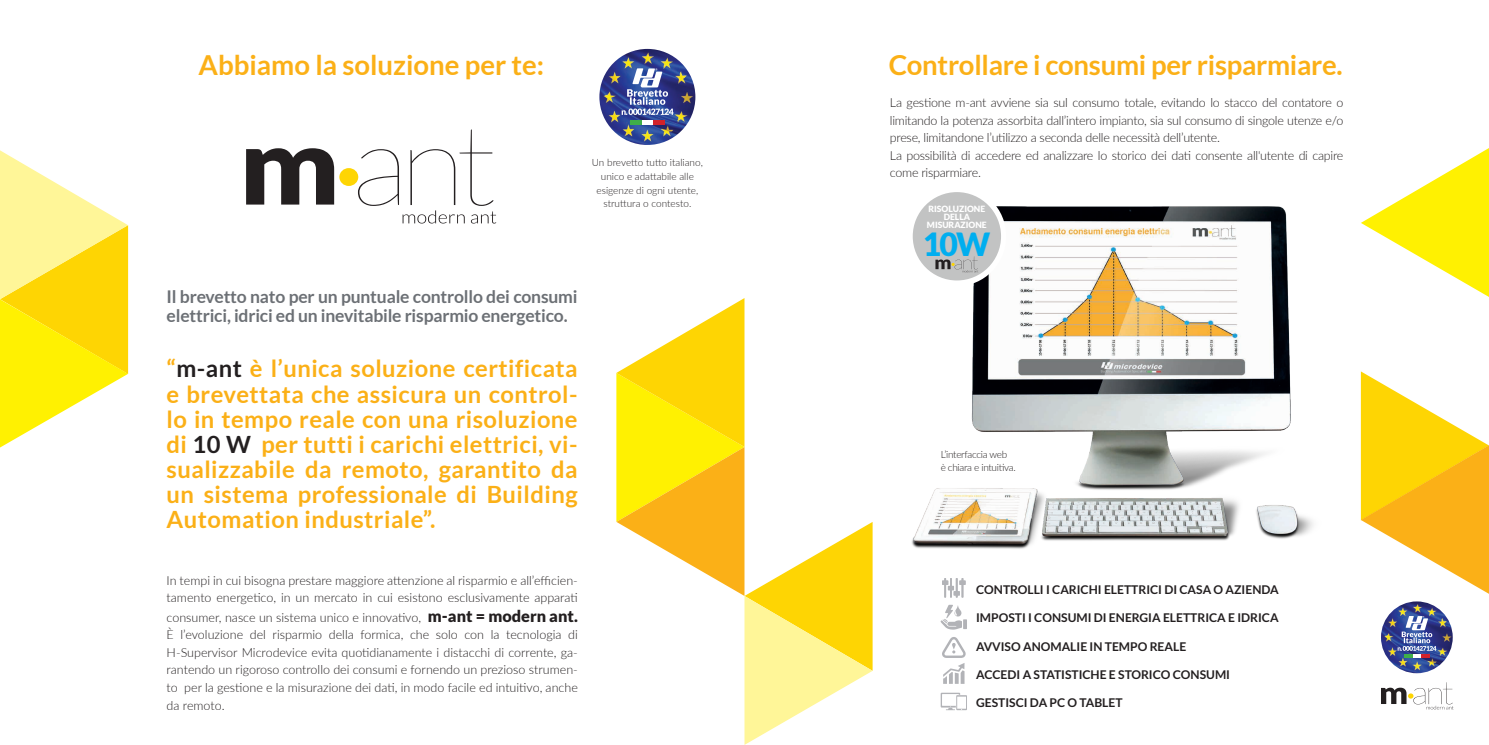
<style>
.page{position:relative;width:1489px;height:745px;background:#fff}
.page>*{position:absolute;margin:0;border:0;box-sizing:border-box;transform-origin:0 0}
.t1{font:900 31.88px "Lato";color:#00aeef}
.t2{font:700 27.5px "Lato";letter-spacing:-.01em;color:#fbb017}
.t3{font:700 23.75px/25px "Lato";letter-spacing:.02em;color:#fbb017;text-align:justify}
.t4{font:700 17.5px/18.8px "Lato";letter-spacing:-.01em;color:#6c7075}
.t5{font:300 12.5px/17.5px "Lato";letter-spacing:-.02em;color:#231f20}
.t6{font:300 12.5px/17.5px "Lato";color:#231f20}
.t7{font:700 12.12px "Lato";color:#231f20}
.t8{font:300 10px/13.8px "Lato";color:#231f20;text-align:center}
.t9{font:300 10px/12.2px "Lato";letter-spacing:-.03em;color:#231f20}
.t10{font:900 8.62px/7.8px "Lato";color:#fff;text-align:center}
.s1{color:#231f20}
.s2{font-weight:900;font-size:16.25px}
</style>
<div class="page">
<img style="left:1380px;top:601px;width:72px;height:71px;border-radius:36px">
<svg style="left:1397px;top:615px;width:39px;height:42px;background:#6978af"></svg>
<img style="left:599px;top:49px;width:96px;height:96px;border-radius:48px">
<svg style="left:621px;top:68px;width:52px;height:47px"></svg>
<hr style="left:630px;top:120px;width:12px;height:4px;background:#3fae49">
<hr style="left:642px;top:120px;width:11px;height:4px;background:#fff">
<hr style="left:652px;top:120px;width:12px;height:4px;background:#d2222a">
<img style="left:912px;top:206px;width:401px;height:343px">
<svg style="left:1361px;top:148px;width:127px;height:149px"></svg>
<svg style="left:1360px;top:371px;width:128px;height:222px"></svg>
<svg style="left:942px;top:637px;width:23px;height:46px"></svg>
<svg style="left:940px;top:692px;width:26px;height:17px"></svg>
<svg style="left:942px;top:578px;width:23px;height:19px"></svg>
<svg style="left:940px;top:604px;width:26px;height:25px"></svg>
<div style="left:907px;top:186px;width:99px;height:100px;background:#fff;border-radius:50%"></div>
<div style="left:912px;top:192px;width:89px;height:88px;background:#c2c3c3;border-radius:50%"></div>
<svg style="left:935px;top:256px;width:43px;height:16px"></svg>
<svg style="left:1381px;top:682px;width:72px;height:27px"></svg>
<div style="left:339px;top:168px;width:19px;height:18px;background:#fed503;border-radius:50%"></div>
<svg style="left:246px;top:148px;width:88px;height:56px"></svg>
<svg style="left:358px;top:129px;width:138px;height:94px"></svg>
<svg style="left:0;top:150px;width:128px;height:297px"></svg>
<svg style="left:616px;top:298px;width:256px;height:446px"></svg>
<h2 class="t2" style="left:198px;top:50px;width:347px">Abbiamo la soluzione per te:</h2>
<p class="t8" style="left:592px;top:155px;width:113px">Un brevetto tutto italiano, unico e adattabile alle esigenze di ogni utente, struttura o contesto.</p>
<h3 class="t4" style="left:167px;top:287px;width:412px">Il brevetto nato per un puntuale controllo dei consumi elettrici, idrici ed un inevitabile risparmio energetico.</h3>
<p class="t3" style="left:167px;top:356px;width:412px">“<span class="s1">m-ant</span> è l’unica soluzione certificata e brevettata che assicura un control&shy;lo in tempo reale con una risoluzione di <span class="s1">10 W</span> per tutti i carichi elettrici, vi&shy;sualizzabile da remoto, garantito da un sistema professionale di Building Automation industriale”.</p>
<p class="t6" style="left:167px;top:570px;width:413px">In tempi in cui bisogna prestare maggiore attenzione al risparmio e all’efficien&shy;tamento energetico, in un mercato in cui esistono esclusivamente apparati</p>
<p class="t5" style="left:167px;top:607px;width:413px;text-align:justify">consumer, nasce un sistema unico e innovativo, <span class="s2">m-ant = modern ant.<br></span>È l’evoluzione del risparmio della formica, che solo con la tecnologia di H-Supervisor Microdevice evita quotidianamente i distacchi di corrente, ga&shy;rantendo un rigoroso controllo dei consumi e fornendo un prezioso strumen&shy;to per la gestione e la misurazione dei dati, in modo facile ed intuitivo, anche da remoto.</p>
<h2 class="t2" style="left:888px;top:50px;width:455px">Controllare i consumi per risparmiare.</h2>
<p class="t5" style="left:889px;top:93px;width:455px">La gestione m-ant avviene sia sul consumo totale, evitando lo stacco del contatore o limitando la potenza assorbita dall’intero impianto, sia sul consumo di singole utenze e/o prese, limitandone l’utilizzo a seconda delle necessità dell’utente.<br>La possibilità di accedere ed analizzare lo storico dei dati consente all'utente di capire come risparmiare.</p>
<p class="t10" style="left:926px;top:205px;width:61px">RISOLUZIONE<br>DELLA<br>MISURAZIONE</p>
<h1 class="t1" style="left:922px;top:225px;width:69px">10W</h1>
<p class="t9" style="left:940px;top:448px;width:77px">L’interfaccia web<br>è chiara e intuitiva.</p>
<p class="t7" style="left:976px;top:581px;width:304px">CONTROLLI I CARICHI ELETTRICI DI CASA O AZIENDA</p>
<p class="t7" style="left:976px;top:610px;width:304px">IMPOSTI I CONSUMI DI ENERGIA ELETTRICA E IDRICA</p>
<p class="t7" style="left:976px;top:638px;width:212px">AVVISO ANOMALIE IN TEMPO REALE</p>
<p class="t7" style="left:976px;top:667px;width:255px">ACCEDI A STATISTICHE E STORICO CONSUMI</p>
<p class="t7" style="left:976px;top:695px;width:148px">GESTISCI DA PC O TABLET</p>
</div>
